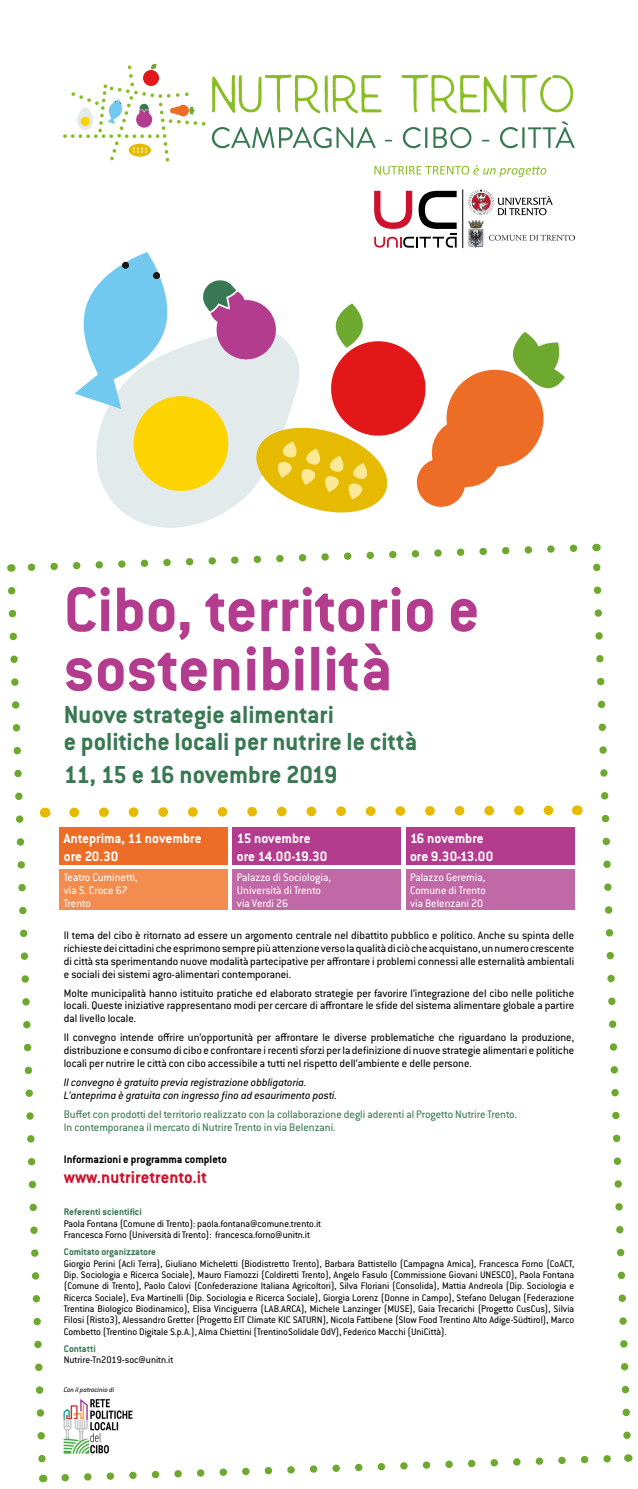
<style>
.page{position:relative;width:638px;height:1489px;background:#fff}
.page>*{position:absolute;margin:0;border:0;box-sizing:border-box;transform-origin:0 0}
.titolo_1{font:700 69px/59.2px "Conduit ITC";color:#b43c8e}
.titolo_2{font:700 27px/27px "Conduit ITC";color:#387853}
.titolo_3{font:700 27px "Conduit ITC";letter-spacing:-.01em;color:#387853}
.t1{font:700 18.75px "Conduit ITC";color:#cd122d}
.titolo_4{font:700 15px/18px "Conduit ITC";color:#fff}
.anteprima{font:700 15px/18px "Conduit ITC";color:#fff}
.t2{font:12px/13px "Conduit ITC";color:#000;text-align:justify}
.t3{font:12px/13px "Conduit ITC";color:#387853}
.t4{font:italic 12px/13px "Conduit ITC";color:#000}
.titolo_5{font:12px/13px "Conduit ITC";color:#fff}
.anteprima_luogo{font:12px/13px "Conduit ITC";color:#fff}
.t5{font:700 12px "Conduit ITC";color:#000}
.t6{font:10.5px/11.3px "Conduit ITC";color:#000}
.t7{font:700 10.5px "Conduit ITC";color:#387853}
.t8{font:italic 7.5px "Conduit ITC";color:#000}
.s1{font-weight:700;color:#387853}
</style>
<div class="page">
<svg style="left:593px;top:551px;width:38px;height:888px"></svg>
<svg style="left:8px;top:587px;width:42px;height:876px"></svg>
<svg style="left:11px;top:544px;width:567px;height:28px"></svg>
<svg style="left:61px;top:1450px;width:568px;height:32px"></svg>
<svg style="left:132px;top:518px;width:81px;height:10px"></svg>
<div style="left:60px;top:827px;width:168px;height:37px;background:#ed6c26"></div>
<div style="left:60px;top:868px;width:168px;height:41px;background:#f28c4f"></div>
<div style="left:233px;top:827px;width:168px;height:37px;background:#b43c8e"></div>
<div style="left:233px;top:868px;width:168px;height:41px;background:#c168a6"></div>
<div style="left:406px;top:827px;width:168px;height:37px;background:#b43c8e"></div>
<div style="left:406px;top:868px;width:168px;height:41px;background:#c168a6"></div>
<img style="left:64px;top:1399px;width:68px;height:55px">
<svg style="left:69px;top:805px;width:509px;height:13px"></svg>
<svg style="left:63px;top:63px;width:142px;height:99px"></svg>
<svg style="left:212px;top:75px;width:169px;height:38px"></svg>
<svg style="left:401px;top:75px;width:172px;height:38px"></svg>
<svg style="left:212px;top:127px;width:164px;height:21px"></svg>
<svg style="left:403px;top:127px;width:18px;height:21px"></svg>
<hr style="left:425px;top:127px;width:2px;height:21px;background:#387853">
<svg style="left:433px;top:127px;width:38px;height:21px"></svg>
<svg style="left:500px;top:127px;width:18px;height:21px"></svg>
<hr style="left:522px;top:127px;width:2px;height:21px;background:#387853">
<svg style="left:528px;top:121px;width:47px;height:27px"></svg>
<svg style="left:374px;top:165px;width:172px;height:12px"></svg>
<img style="left:565px;top:234px;width:10px;height:7px">
<svg style="left:74px;top:189px;width:491px;height:329px"></svg>
<p class="titolo_1" style="left:64px;top:578px;width:417px">Cibo, territorio e sostenibilità</p>
<p class="titolo_2" style="left:64px;top:700px;width:355px">Nuove strategie alimentari<br>e politiche locali per nutrire le città</p>
<p class="titolo_3" style="left:64px;top:758px;width:275px">11, 15 e 16 novembre 2019</p>
<p class="anteprima" style="left:64px;top:829px;width:139px">Anteprima, 11 novembre ore 20.30</p>
<p class="anteprima_luogo" style="left:64px;top:870px;width:75px">Teatro Cuminetti, via S. Croce 67<br>Trento</p>
<p class="titolo_4" style="left:410px;top:829px;width:85px">16 novembre ore 9.30-13.00</p>
<p class="titolo_5" style="left:410px;top:870px;width:77px;text-align:justify">Palazzo Geremia, Comune di Trento via Belenzani 20</p>
<p class="t2" style="left:64px;top:928px;width:512px">Il tema del cibo è ritornato ad essere un argomento centrale nel dibattito pubblico e politico. Anche su spinta delle richieste dei cittadini che esprimono sempre più attenzione verso la qualità di ciò che acquistano, un numero crescente di città sta sperimentando nuove modalità partecipative per affrontare i problemi connessi alle esternalità ambientali e sociali dei sistemi agro-alimentari contemporanei.</p>
<p class="t2" style="left:64px;top:985px;width:512px">Molte municipalità hanno istituito pratiche ed elaborato strategie per favorire l’integrazione del cibo nelle politiche locali. Queste iniziative rappresentano modi per cercare di affrontare le sfide del sistema alimentare globale a partire dal livello locale.</p>
<p class="t2" style="left:64px;top:1030px;width:512px">Il convegno intende offrire un’opportunità per affrontare le diverse problematiche che riguardano la produzione, distribuzione e consumo di cibo e confrontare i recenti sforzi per la definizione di nuove strategie alimentari e politiche locali per nutrire le città con cibo accessibile a tutti nel rispetto dell’ambiente e delle persone.</p>
<p class="t4" style="left:64px;top:1075px;width:275px">Il convegno è gratuito previa registrazione obbligatoria.<br>L’anteprima è gratuita con ingresso fino ad esaurimento posti.</p>
<p class="t3" style="left:64px;top:1107px;width:455px">Buffet con prodotti del territorio realizzato con la collaborazione degli aderenti al Progetto Nutrire Trento.<br>In contemporanea il mercato di Nutrire Trento in via Belenzani.</p>
<p class="t5" style="left:64px;top:1151px;width:165px">Informazioni e programma completo</p>
<p class="t1" style="left:64px;top:1165px;width:145px">www.nutriretrento.it</p>
<p class="t6" style="left:64px;top:1205px;width:259px"><span class="s1">Referenti scientifici<br></span>Paola Fontana (Comune di Trento): paola.fontana@comune.trento.it<br>Francesca Forno (Università di Trento): francesca.forno@unitn.it</p>
<p class="t7" style="left:64px;top:1245px;width:94px">Comitato organizzatore</p>
<p class="t6" style="left:64px;top:1257px;width:512px;text-align:justify">Giorgio Perini (Acli Terra), Giuliano Micheletti (Biodistretto Trento), Barbara Battistello (Campagna Amica), Francesca Forno (CoACT, Dip. Sociologia e Ricerca Sociale), Mauro Fiamozzi (Coldiretti Trento), Angelo Fasulo (Commissione Giovani UNESCO), Paola Fontana (Comune di Trento), Paolo Calovi (Confederazione Italiana Agricoltori), Silva Floriani (Consolida), Mattia Andreola (Dip. Sociologia e Ricerca Sociale), Eva Martinelli (Dip. Sociologia e Ricerca Sociale), Giorgia Lorenz (Donne in Campo), Stefano Delugan (Federazione Trentina Biologico Biodinamico), Elisa Vinciguerra (LAB.ARCA), Michele Lanzinger (MUSE), Gaia Trecarichi (Progetto CusCus), Silvia Filosi (Risto3), Alessandro Gretter (Progetto EIT Climate KIC SATURN), Nicola Fattibene (Slow Food Trentino Alto Adige-Südtirol), Marco Combetto (Trentino Digitale S.p.A.), Alma Chiettini (TrentinoSolidale OdV), Federico Macchi (UniCittà).</p>
<p class="t6" style="left:64px;top:1342px;width:111px"><span class="s1">Contatti<br></span>Nutrire-Tn2019-soc@unitn.it</p>
<p class="t8" style="left:64px;top:1384px;width:52px">Con il patrocinio di</p>
<p class="titolo_4" style="left:237px;top:829px;width:92px">15 novembre ore 14.00-19.30</p>
<p class="titolo_5" style="left:237px;top:870px;width:95px">Palazzo di Sociologia,<br>Università di Trento via Verdi 26</p>
</div>
